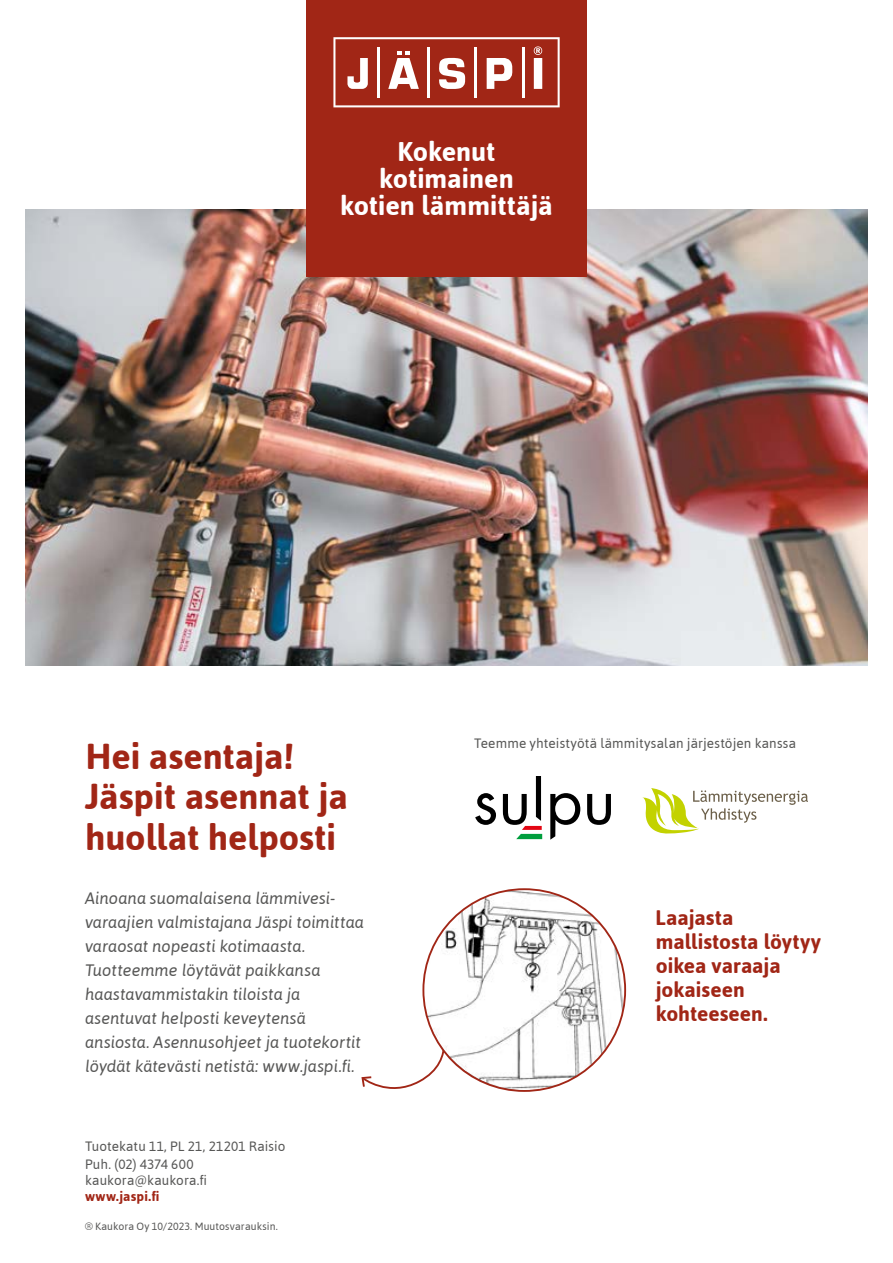
<style>
.page{position:relative;width:893px;height:1263px;background:#fff}
.page>*{position:absolute;margin:0;border:0;box-sizing:border-box;transform-origin:0 0}
.t1{font:700 36px/40.5px "Asap";letter-spacing:-.005em;color:#a12616}
.t2{font:700 27px/27px "Asap";color:#fff;text-align:center}
.t3{font:700 21px/24px "Asap";color:#a12616}
.t4{font:italic 16.5px/24px "Asap";letter-spacing:.005em;color:#575756}
.t5{font:13.5px/18px "Asap";letter-spacing:.01em;color:#575756}
.t6{font:700 13.5px "Asap";letter-spacing:.015em;color:#a12616}
.t7{font:10.5px "Asap";letter-spacing:.01em;color:#575756}
</style>
<div class="page">
<img style="left:26px;top:209px;width:841px;height:457px">
<svg style="left:475px;top:793px;width:21px;height:32px"></svg>
<svg style="left:503px;top:776px;width:39px;height:63px"></svg>
<svg style="left:550px;top:793px;width:30px;height:47px"></svg>
<svg style="left:587px;top:794px;width:24px;height:31px"></svg>
<svg style="left:642px;top:788px;width:166px;height:45px"></svg>
<div style="left:306px;top:0;width:281px;height:276px;background:#a12616"></div>
<svg style="left:333px;top:37px;width:227px;height:71px"></svg>
<svg style="left:361px;top:1018px;width:98px;height:71px"></svg>
<img style="left:423px;top:889px;width:202px;height:202px;border-radius:101px">
<h2 class="t2" style="left:340px;top:137px;width:214px">Kokenut kotimainen kotien lämmittäjä</h2>
<h1 class="t1" style="left:85px;top:734px;width:264px">Hei asentaja!<br>Jäspit asennat ja huollat helposti</h1>
<p class="t5" style="left:474px;top:733px;width:323px">Teemme yhteistyötä lämmitysalan järjestöjen kanssa</p>
<p class="t4" style="left:85px;top:885px;width:280px">Ainoana suomalaisena lämmivesi&shy;varaajien valmistajana Jäspi toimittaa varaosat nopeasti kotimaasta.<br>Tuotteemme löytävät paikkansa haastavammistakin tiloista ja asentuvat helposti keveytensä ansiosta. Asennusohjeet ja tuotekortit löydät kätevästi netistä: www.jaspi.fi.</p>
<p class="t3" style="left:656px;top:904px;width:167px">Laajasta mallistosta löytyy oikea varaaja jokaiseen kohteeseen.</p>
<p class="t5" style="left:85px;top:1137px;width:202px">Tuotekatu 11, PL 21, 21201 Raisio<br>Puh. (02) 4374 600</p>
<p class="t5" style="left:85px;top:1171px;width:124px">kaukora@kaukora.fi</p>
<p class="t6" style="left:85px;top:1188px;width:76px">www.jaspi.fi</p>
<p class="t7" style="left:85px;top:1220px;width:194px">® Kaukora Oy 10/2023. Muutosvarauksin.</p>
</div>
